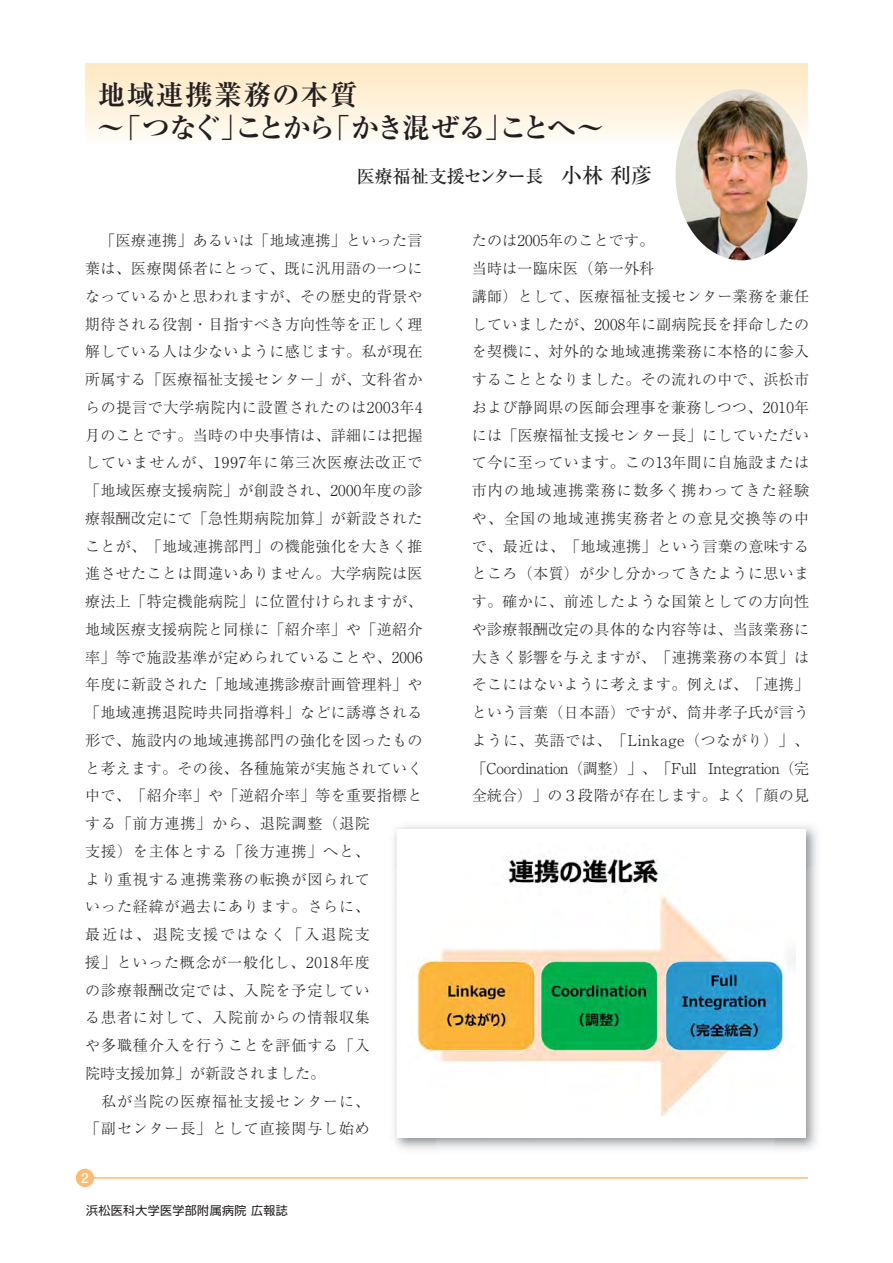
<style>
.page{position:relative;width:893px;height:1263px;background:#fff}
.page>*{position:absolute;margin:0;border:0;box-sizing:border-box;transform-origin:0 0}
.t1{font:27.75px/33.3px "Ryumin Pro Bold 90 pv RKSJ H";letter-spacing:-.025em;color:#231f20}
.t2{font:18px "Ryumin Pro Medium 90 pv RKSJ H";letter-spacing:-.015em;color:#231f20}
.t3{font:15px/27.8px "Ryumin Pro Light 90 pv RKSJ H";letter-spacing:.025em;color:#231f20}
.t4{font:13.5px "Futo Go B101 Pro Bold 90 pv RKSJ H";color:#fff}
.t5{font:12px "Shin Go Pro Regular 90 pv RKSJ H";letter-spacing:.03em;color:#231f20}
.s1{font-size:21px}
</style>
<div class="page">
<div style="left:85px;top:64px;width:723px;height:82px;background:linear-gradient(to bottom,#ffe8c0,#fffcf8)"></div>
<hr style="left:85px;top:1177px;width:723px;height:2px;background:#fcbb75">
<div style="left:76px;top:1169px;width:18px;height:18px;background:#fcbb75;border-radius:50%"></div>
<img style="left:393px;top:826px;width:424px;height:42px">
<img style="left:775px;top:868px;width:42px;height:281px">
<div style="left:397px;top:829px;width:409px;height:309px;background:#fff"></div>
<img style="left:675px;top:89px;width:132px;height:171px;border-radius:50%">
<img style="left:417px;top:858px;width:379px;height:258px">
<h1 class="t1" style="left:97px;top:81px;width:509px">地域連携業務の本質<br>～「つなぐ」ことから「かき混ぜる」ことへ～</h1>
<p class="t2" style="left:357px;top:169px;width:297px">医療福祉支援センター長　<span class="s1">小林 利彦</span></p>
<p class="t3" style="left:85px;top:229px;width:339px">　「医療連携」あるいは「地域連携」といった言葉は、医療関係者にとって、既に汎用語の一つになっているかと思われますが、その歴史的背景や期待される役割・目指すべき方向性等を正しく理解している人は少ないように感じます。私が現在所属する「医療福祉支援センター」が、文科省からの提言で大学病院内に設置されたのは2003年4月のことです。当時の中央事情は、詳細には把握していませんが、1997年に第三次医療法改正で「地域医療支援病院」が創設され、2000年度の診療報酬改定にて「急性期病院加算」が新設されたことが、「地域連携部門」の機能強化を大きく推進させたことは間違いありません。大学病院は医療法上「特定機能病院」に位置付けられますが、地域医療支援病院と同様に「紹介率」や「逆紹介率」等で施設基準が定められていることや、2006年度に新設された「地域連携診療計画管理料」や「地域連携退院時共同指導料」などに誘導される形で、施設内の地域連携部門の強化を図ったものと考えます。その後、各種施策が実施されていく中で、「紹介率」や「逆紹介率」等を重要指標とする「前方連携」から、退院調整（退院<br>支援）を主体とする「後方連携」へと、<br>より重視する連携業務の転換が図られて<br>いった経緯が過去にあります。さらに、<br>最近は、退院支援ではなく「入退院支<br>援」といった概念が一般化し、2018年度<br>の診療報酬改定では、入院を予定してい<br>る患者に対して、入院前からの情報収集<br>や多職種介入を行うことを評価する「入<br>院時支援加算」が新設されました。<br>　私が当院の医療福祉支援センターに、<br>「副センター長」として直接関与し始め</p>
<p class="t3" style="left:472px;top:229px;width:339px">たのは2005年のことです。<br>当時は一臨床医（第一外科<br>講師）として、医療福祉支援センター業務を兼任していましたが、2008年に副病院長を拝命したのを契機に、対外的な地域連携業務に本格的に参入することとなりました。その流れの中で、浜松市および静岡県の医師会理事を兼務しつつ、2010年には「医療福祉支援センター長」にしていただいて今に至っています。この13年間に自施設または市内の地域連携業務に数多く携わってきた経験や、全国の地域連携実務者との意見交換等の中で、最近は、「地域連携」という言葉の意味するところ（本質）が少し分かってきたように思います。確かに、前述したような国策としての方向性や診療報酬改定の具体的な内容等は、当該業務に大きく影響を与えますが、「連携業務の本質」はそこにはないように考えます。例えば、「連携」という言葉（日本語）ですが、筒井孝子氏が言うように、英語では、「Linkage（つながり）」、「Coordination（調整）」、「Full Integration（完全統合）」の３段階が存在します。よく「顔の見</p>
<p class="t4" style="left:81px;top:1173px;width:9px">2</p>
<p class="t5" style="left:86px;top:1206px;width:203px">浜松医科大学医学部附属病院 広報誌</p>
</div>
